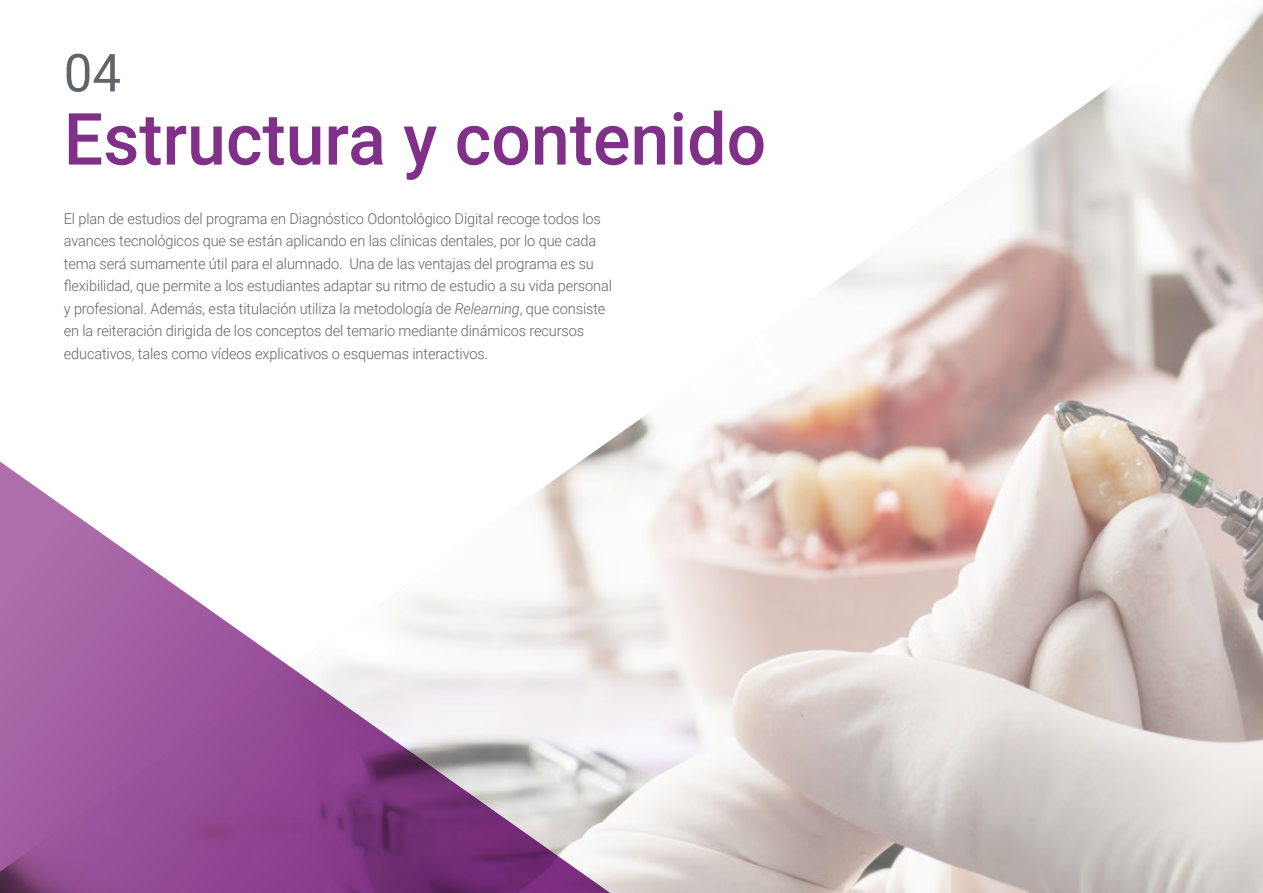
<style>
.page{position:relative;width:1263px;height:893px;background:#fff}
.page>*{position:absolute;margin:0;border:0;box-sizing:border-box;transform-origin:0 0}
.t1{font:500 72px "Roboto";color:#813089}
.t2{font:52.5px "Roboto";color:#61646a}
.t3{font:300 15px/22.5px "Roboto";letter-spacing:-.01em;color:#61646a}
.s1{font-style:italic}
</style>
<div class="page">
<img style="left:602px;top:5px;width:661px;height:888px">
<svg style="left:0;top:446px;width:640px;height:447px"></svg>
<h2 class="t2" style="left:64px;top:36px;width:59px">04</h2>
<h1 class="t1" style="left:64px;top:89px;width:704px">Estructura y contenido</h1>
<p class="t3" style="left:64px;top:207px;width:550px">El plan de estudios del programa en Diagnóstico Odontológico Digital recoge todos los avances tecnológicos que se están aplicando en las clínicas dentales, por lo que cada tema será sumamente útil para el alumnado. Una de las ventajas del programa es su flexibilidad, que permite a los estudiantes adaptar su ritmo de estudio a su vida personal y profesional. Además, esta titulación utiliza la metodología de <span class="s1">Relearning</span>, que consiste en la reiteración dirigida de los conceptos del temario mediante dinámicos recursos educativos, tales como vídeos explicativos o esquemas interactivos.</p>
</div>
